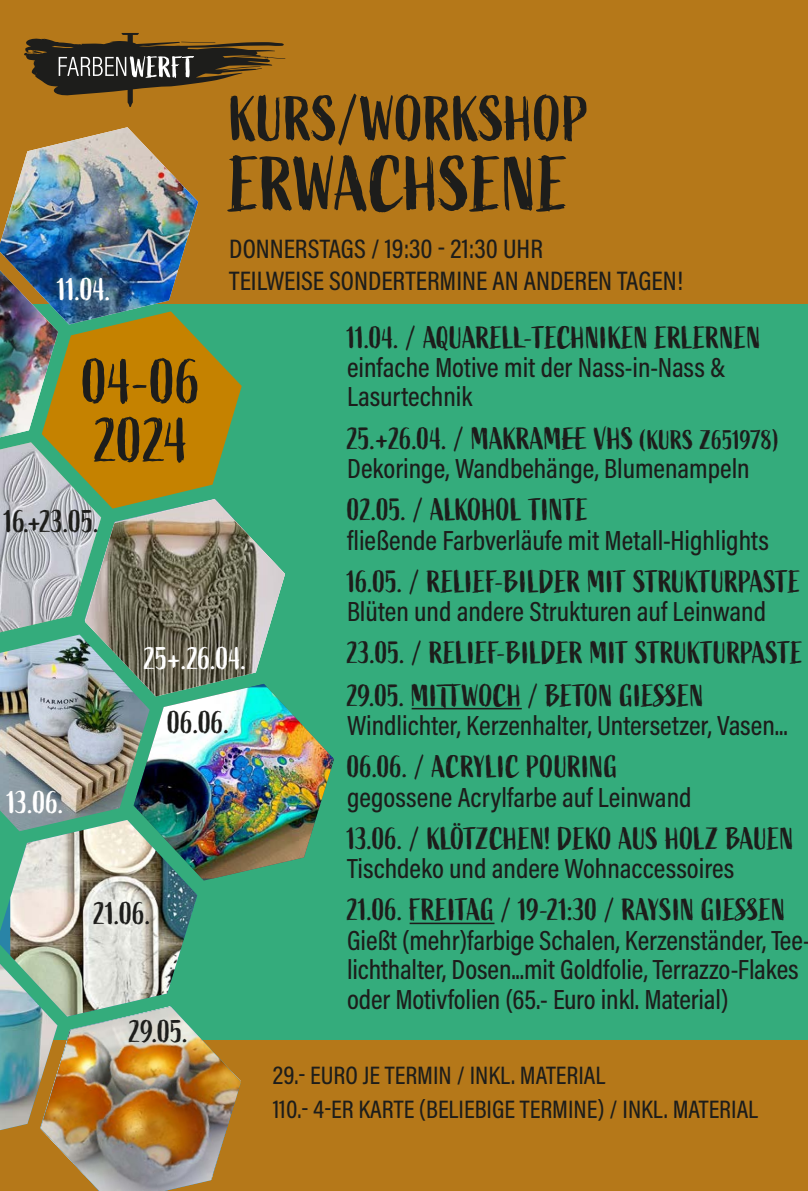
<style>
.page{position:relative;width:808px;height:1191px;background:#b57819}
.page>*{position:absolute;margin:0;border:0;box-sizing:border-box;transform-origin:0 0}
.t1{font:76.5px "Active";color:#1d1d1b}
.t2{font:63px "Active";color:#1d1d1b}
.t3{font:62.55px/58.7px "Active";color:#1d1d1b}
.t4{font:31.5px "Active";color:#1d1d1b}
.t5{font:31.5px "Active";color:#fff}
.t6{font:30.9px/42.2px "Active";color:#1d1d1b}
.t7{font:500 27.9px/29.4px "Acumin Pro Cond";color:#1d1d1b}
.t8{font:27px/32.4px "Acumin Variable Concept";color:#1d1d1b}
.t9{font:500 25.5px/34.2px "Acumin Pro Cond";color:#1d1d1b}
.s1{font-size:27px}
</style>
<div class="page">
<div style="left:0;top:304px;width:808px;height:736px;background:#34ac7c"></div>
<svg style="left:24px;top:33px;width:261px;height:74px"></svg>
<svg style="left:150px;top:324px;width:92px;height:175px;fill:#c58200"></svg>
<img style="left:150px;top:696px;width:184px;height:182px">
<svg style="left:0;top:899px;width:10px;height:56px"></svg>
<img style="left:10px;top:820px;width:187px;height:143px">
<img style="left:0;top:127px;width:198px;height:197px">
<img style="left:0;top:270px;width:150px;height:561px">
<img style="left:0;top:270px;width:58px;height:167px">
<img style="left:0;top:963px;width:241px;height:228px">
<img style="left:85px;top:499px;width:200px;height:197px">
<hr style="left:412px;top:708px;width:110px;height:1px;background:#1d1d1b">
<hr style="left:410px;top:922px;width:84px;height:2px;background:#1d1d1b">
<p class="t5" style="left:58px;top:272px;width:55px">11.04.</p>
<h2 class="t2" style="left:230px;top:83px;width:361px">KURS/WORKSHOP</h2>
<h1 class="t1" style="left:230px;top:141px;width:341px">ERWACHSENE</h1>
<p class="t8" style="left:229px;top:231px;width:455px">DONNERSTAGS / 19:30 - 21:30 UHR<br>TEILWEISE SONDERTERMINE AN ANDEREN TAGEN!</p>
<h3 class="t3" style="left:82px;top:354px;width:121px">04-06<br>2024</h3>
<p class="t4" style="left:4px;top:504px;width:97px">16.+23.05.</p>
<p class="t5" style="left:7px;top:785px;width:59px">13.06.</p>
<p class="t5" style="left:144px;top:641px;width:104px">25+.26.04.</p>
<p class="t4" style="left:167px;top:705px;width:64px">06.06.</p>
<p class="t4" style="left:94px;top:896px;width:59px">21.06.</p>
<p class="t4" style="left:140px;top:1011px;width:46px">010.</p>
<p class="t4" style="left:129px;top:1013px;width:61px">29.05.</p>
<p class="t4" style="left:129px;top:1018px;width:55px">27.10.</p>
<p class="t6" style="left:347px;top:317px;width:415px">11.04. / AQUARELL-TECHNIKEN ERLERNEN</p>
<p class="t7" style="left:347px;top:352px;width:380px">einfache Motive mit der Nass-in-Nass &amp;<br>Lasurtechnik</p>
<p class="t6" style="left:347px;top:418px;width:434px">25.+26.04. / MAKRAMEE VHS <span class="s1">(KURS Z651978)</span></p>
<p class="t7" style="left:347px;top:453px;width:404px">Dekoringe, Wandbehänge, Blumenampeln</p>
<p class="t6" style="left:347px;top:490px;width:243px">02.05. / ALKOHOL TINTE</p>
<p class="t7" style="left:347px;top:525px;width:423px">fließende Farbverläufe mit Metall-Highlights</p>
<p class="t6" style="left:347px;top:561px;width:455px">16.05. / RELIEF-BILDER MIT STRUKTURPASTE</p>
<p class="t7" style="left:347px;top:596px;width:421px">Blüten und andere Strukturen auf Leinwand</p>
<p class="t6" style="left:347px;top:633px;width:458px">23.05. / RELIEF-BILDER MIT STRUKTURPASTE<br>29.05. MITTWOCH / BETON GIESSEN</p>
<p class="t7" style="left:347px;top:710px;width:442px">Windlichter, Kerzenhalter, Untersetzer, Vasen...</p>
<p class="t6" style="left:347px;top:747px;width:272px">06.06. / ACRYLIC POURING</p>
<p class="t7" style="left:347px;top:781px;width:346px">gegossene Acrylfarbe auf Leinwand</p>
<p class="t6" style="left:347px;top:818px;width:448px">13.06. / KLÖTZCHEN! DEKO AUS HOLZ BAUEN</p>
<p class="t7" style="left:347px;top:853px;width:389px">Tischdeko und andere Wohnaccessoires</p>
<p class="t6" style="left:347px;top:890px;width:440px">21.06. FREITAG / 19-21:30 / RAYSIN GIESSEN</p>
<p class="t7" style="left:347px;top:924px;width:465px">Gießt (mehr)farbige Schalen, Kerzenständer, Tee&shy;lichthalter, Dosen...mit Goldfolie, Terrazzo-Flakes oder Motivfolien (65.- Euro inkl. Material)</p>
<p class="t9" style="left:273px;top:1057px;width:487px">29.- EURO JE TERMIN / INKL. MATERIAL<br>110.- 4-ER KARTE (BELIEBIGE TERMINE) / INKL. MATERIAL</p>
</div>
